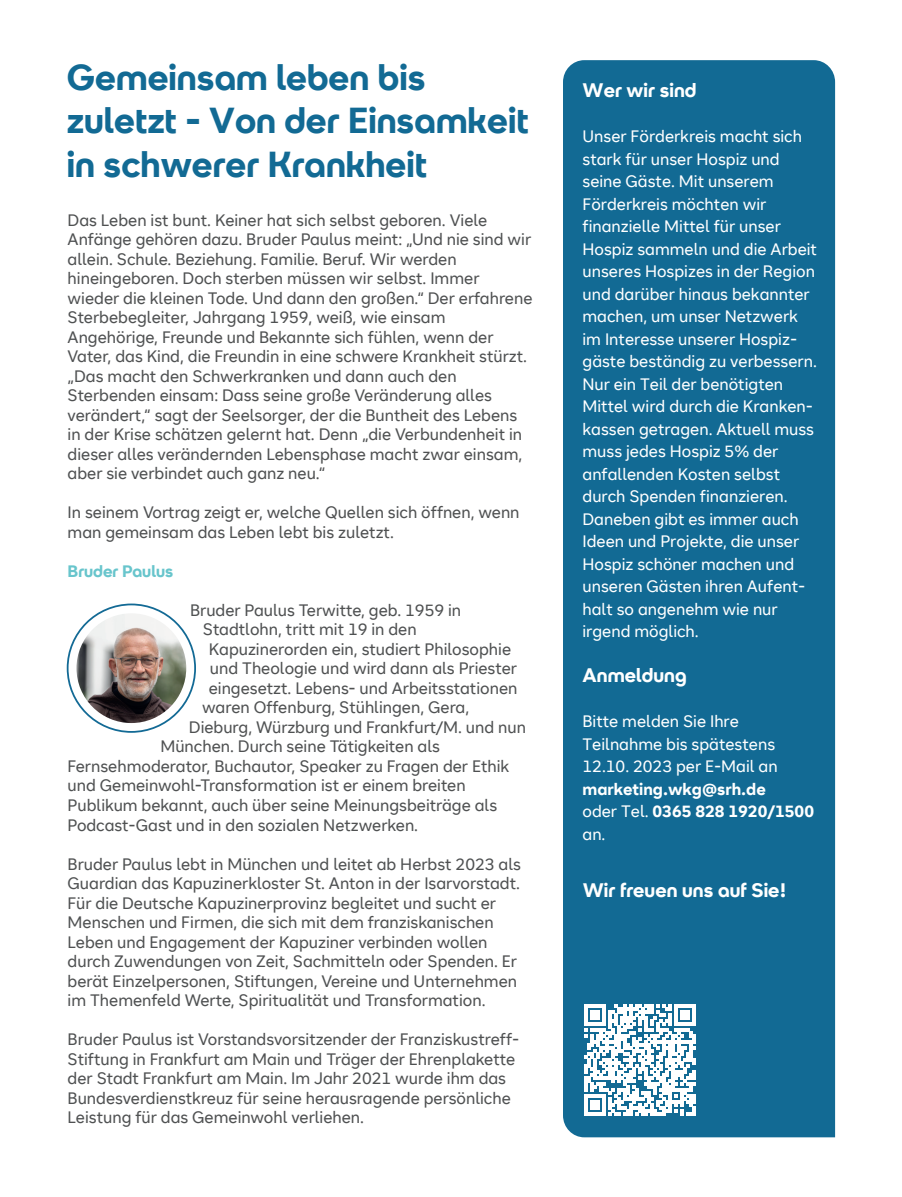
<style>
.page{position:relative;width:902px;height:1197px;background:#fff}
.page>*{position:absolute;margin:0;border:0;box-sizing:border-box;transform-origin:0 0}
.t1{font:700 36px/43.2px "SRH Headline";color:#126a94}
.t2{font:700 19.5px "SRH Headline";letter-spacing:.005em;color:#fff}
.t3{font:16.5px/19.5px "SRH Text";color:#4f5152}
.t4{font:16.5px/22.5px "SRH Text";color:#fff}
.t5{font:700 16.5px/22.5px "SRH Text";color:#fff}
.t6{font:700 16.5px "SRH Headline";color:#68c5cc}
.s1{font-weight:400}
</style>
<div class="page">
<div style="left:563px;top:60px;width:272px;height:1077px;background:#126a94"></div>
<img style="left:67px;top:603px;width:129px;height:130px">
<svg style="left:584px;top:1004px;width:111px;height:111px"></svg>
<h1 class="t1" style="left:67px;top:56px;width:463px">Gemeinsam leben bis zuletzt - Von der Einsamkeit in schwerer Krankheit</h1>
<p class="t3" style="left:68px;top:210px;width:466px">Das Leben ist bunt. Keiner hat sich selbst geboren. Viele Anfänge gehören dazu. Bruder Paulus meint: „Und nie sind wir allein. Schule. Beziehung. Familie. Beruf. Wir werden hineingeboren. Doch sterben müssen wir selbst. Immer wieder die kleinen Tode. Und dann den großen.“ Der erfahrene Sterbebegleiter, Jahrgang 1959, weiß, wie einsam Angehörige, Freunde und Bekannte sich fühlen, wenn der Vater, das Kind, die Freundin in eine schwere Krankheit stürzt. „Das macht den Schwerkranken und dann auch den Sterbenden einsam: Dass seine große Veränderung alles verändert,“ sagt der Seelsorger, der die Buntheit des Lebens in der Krise schätzen gelernt hat. Denn „die Verbundenheit in dieser alles verändernden Lebensphase macht zwar einsam, aber sie verbindet auch ganz neu.“</p>
<p class="t3" style="left:68px;top:503px;width:453px">In seinem Vortrag zeigt er, welche Quellen sich öffnen, wenn man gemeinsam das Leben lebt bis zuletzt.</p>
<p class="t6" style="left:68px;top:561px;width:107px">Bruder Paulus</p>
<p class="t3" style="left:190px;top:600px;width:272px">Bruder Paulus Terwitte, geb. 1959 in</p>
<p class="t3" style="left:203px;top:620px;width:215px">Stadtlohn, tritt mit 19 in den</p>
<p class="t3" style="left:209px;top:639px;width:304px">Kapuzinerorden ein, studiert Philosophie</p>
<p class="t3" style="left:210px;top:659px;width:308px">und Theologie und wird dann als Priester</p>
<p class="t3" style="left:209px;top:678px;width:310px">eingesetzt. Lebens- und Arbeitsstationen</p>
<p class="t3" style="left:202px;top:698px;width:268px">waren Offenburg, Stühlingen, Gera,</p>
<p class="t3" style="left:189px;top:717px;width:338px">Dieburg, Würzburg und Frankfurt/M. und nun</p>
<p class="t3" style="left:160px;top:737px;width:281px">München. Durch seine Tätigkeiten als</p>
<p class="t3" style="left:68px;top:756px;width:443px">Fernsehmoderator, Buchautor, Speaker zu Fragen der Ethik</p>
<p class="t3" style="left:68px;top:776px;width:399px">und Gemeinwohl-Transformation ist er einem breiten</p>
<p class="t3" style="left:68px;top:795px;width:431px">Publikum bekannt, auch über seine Meinungsbeiträge als</p>
<p class="t3" style="left:68px;top:815px;width:352px">Podcast-Gast und in den sozialen Netzwerken.</p>
<p class="t3" style="left:68px;top:854px;width:455px">Bruder Paulus lebt in München und leitet ab Herbst 2023 als Guardian das Kapuzinerkloster St. Anton in der Isarvorstadt.<br>Für die Deutsche Kapuzinerprovinz begleitet und sucht er Menschen und Firmen, die sich mit dem franziskanischen Leben und Engagement der Kapuziner verbinden wollen durch Zuwendungen von Zeit, Sachmitteln oder Spenden. Er berät Einzelpersonen, Stiftungen, Vereine und Unternehmen im Themenfeld Werte, Spiritualität und Transformation.</p>
<p class="t3" style="left:68px;top:1029px;width:453px">Bruder Paulus ist Vorstandsvorsitzender der Franziskustreff-Stiftung in Frankfurt am Main und Träger der Ehrenplakette der Stadt Frankfurt am Main. Im Jahr 2021 wurde ihm das Bundesverdienstkreuz für seine herausragende persönliche Leistung für das Gemeinwohl verliehen.</p>
<p class="t2" style="left:582px;top:79px;width:115px">Wer wir sind</p>
<p class="t4" style="left:582px;top:125px;width:236px">Unser Förderkreis macht sich stark für unser Hospiz und seine Gäste. Mit unserem<br>Förderkreis möchten wir finanzielle Mittel für unser<br>Hospiz sammeln und die Arbeit unseres Hospizes in der Region und darüber hinaus bekannter machen, um unser Netzwerk im Interesse unserer Hospiz&shy;gäste beständig zu verbessern.<br>Nur ein Teil der benötigten<br>Mittel wird durch die Kranken&shy;kassen getragen. Aktuell muss muss jedes Hospiz 5% der anfallenden Kosten selbst durch Spenden finanzieren.<br>Daneben gibt es immer auch<br>Ideen und Projekte, die unser<br>Hospiz schöner machen und unseren Gästen ihren Aufent&shy;halt so angenehm wie nur irgend möglich.</p>
<p class="t2" style="left:582px;top:664px;width:106px">Anmeldung</p>
<p class="t4" style="left:582px;top:710px;width:197px">Bitte melden Sie Ihre<br>Teilnahme bis spätestens<br>12.10. 2023 per E-Mail an</p>
<p class="t5" style="left:582px;top:778px;width:233px">marketing.wkg@srh.de<br><span class="s1">oder Tel.</span> 0365 828 1920/1500 <span class="s1">an.</span></p>
<p class="t2" style="left:582px;top:878px;width:205px">Wir freuen uns auf Sie!</p>
</div>
